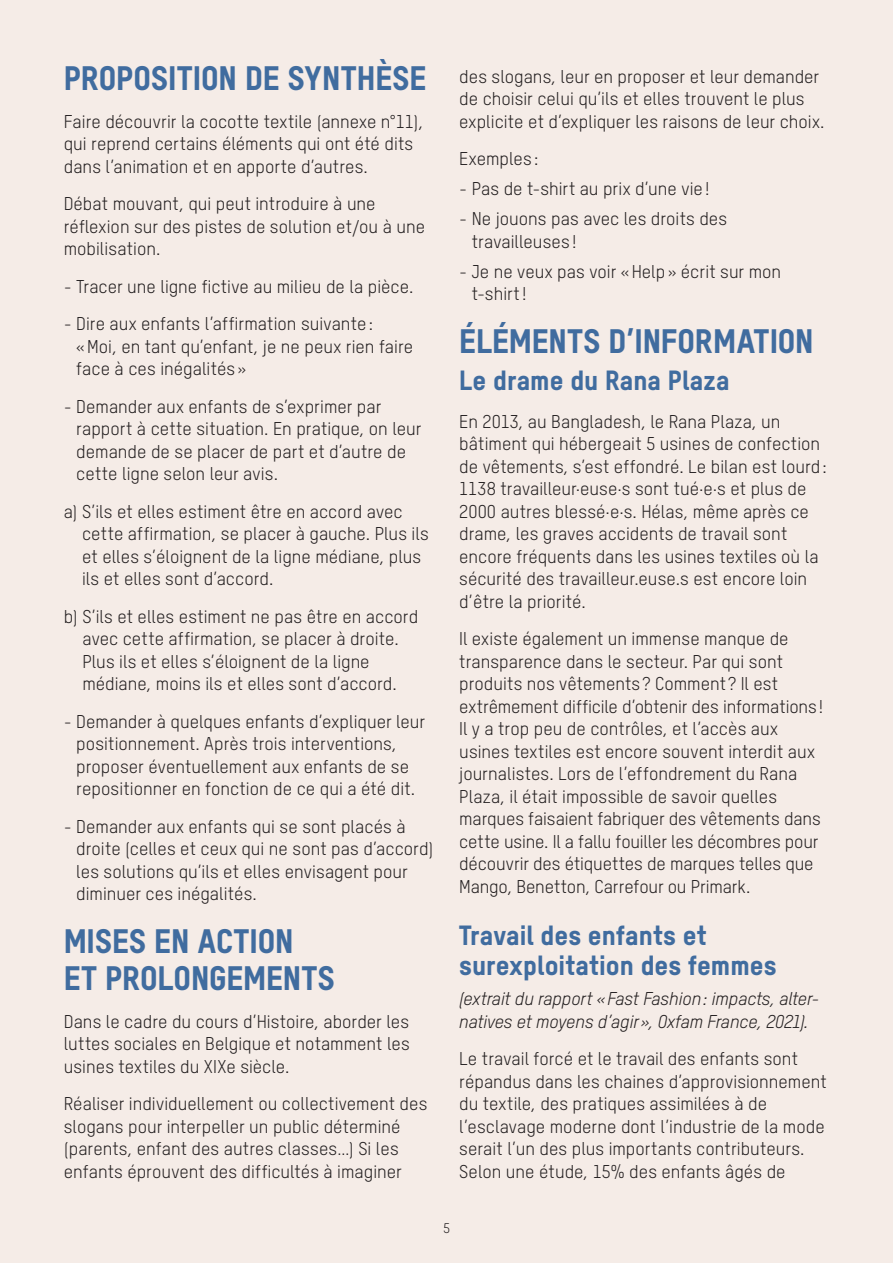
<style>
.page{position:relative;width:893px;height:1263px;background:#f5ece7}
.page>*{position:absolute;margin:0;border:0;box-sizing:border-box;transform-origin:0 0}
.t1{font:33px/37.5px "T Star Pro Heavy";color:#406c9f}
.t2{font:27px/30px "T Star Pro Heavy";color:#406c9f}
.t3{font:18px/22.5px "T Star Pro Regular";color:#231f20}
.t4{font:italic 18px/22.5px "T Star Pro Regular";letter-spacing:-.01em;color:#231f20}
.t5{font:13.5px "T Star Pro Regular";color:#231f20}
</style>
<div class="page">
<h1 class="t1" style="left:64px;top:56px;width:364px">PROPOSITION DE SYNTHÈSE</h1>
<p class="t3" style="left:64px;top:109px;width:361px">Faire découvrir la cocotte textile (annexe n°11), qui reprend certains éléments qui ont été dits dans l’animation et en apporte d’autres.</p>
<p class="t3" style="left:64px;top:191px;width:363px">Débat mouvant, qui peut introduire à une réflexion sur des pistes de solution et/ou à une mobilisation.</p>
<p class="t3" style="left:64px;top:274px;width:351px">- Tracer une ligne fictive au milieu de la pièce.</p>
<p class="t3" style="left:76px;top:311px;width:338px;text-indent:-13px">- Dire aux enfants l’affirmation suivante: «Moi, en tant qu’enfant, je ne peux rien faire face à ces inégalités »</p>
<p class="t3" style="left:76px;top:394px;width:347px;text-indent:-13px">- Demander aux enfants de s’exprimer par rapport à cette situation. En pratique, on leur demande de se placer de part et d’autre de cette ligne selon leur avis.</p>
<p class="t3" style="left:82px;top:499px;width:348px;text-indent:-18px">a) S’ils et elles estiment être en accord avec cette affirmation, se placer à gauche. Plus ils et elles s’éloignent de la ligne médiane, plus ils et elles sont d’accord.</p>
<p class="t3" style="left:82px;top:604px;width:337px;text-indent:-19px">b) S’ils et elles estiment ne pas être en accord avec cette affirmation, se placer à droite.<br>Plus ils et elles s’éloignent de la ligne médiane, moins ils et elles sont d’accord.</p>
<p class="t3" style="left:76px;top:709px;width:350px;text-indent:-13px">- Demander à quelques enfants d’expliquer leur positionnement. Après trois interventions, proposer éventuellement aux enfants de se repositionner en fonction de ce qui a été dit.</p>
<p class="t3" style="left:76px;top:814px;width:359px;text-indent:-13px">- Demander aux enfants qui se sont placés à droite (celles et ceux qui ne sont pas d’accord) les solutions qu’ils et elles envisagent pour diminuer ces inégalités.</p>
<h1 class="t1" style="left:64px;top:919px;width:272px">MISES EN ACTION<br>ET PROLONGEMENTS</h1>
<p class="t3" style="left:64px;top:1009px;width:347px;text-align:justify">Dans le cadre du cours d’Histoire, aborder les luttes sociales en Belgique et notamment les usines textiles du XIXe siècle.</p>
<p class="t3" style="left:64px;top:1091px;width:365px">Réaliser individuellement ou collectivement des slogans pour interpeller un public déterminé (parents, enfant des autres classes…) Si les enfants éprouvent des difficultés à imaginer</p>
<p class="t3" style="left:459px;top:64px;width:367px">des slogans, leur en proposer et leur demander de choisir celui qu’ils et elles trouvent le plus explicite et d’expliquer les raisons de leur choix.</p>
<p class="t3" style="left:459px;top:146px;width:81px">Exemples :</p>
<p class="t3" style="left:459px;top:176px;width:252px">- Pas de t-shirt au prix d’une vie!</p>
<p class="t3" style="left:472px;top:206px;width:257px;text-indent:-13px">- Ne jouons pas avec les droits des travailleuses !</p>
<p class="t3" style="left:472px;top:259px;width:311px;text-indent:-13px">- Je ne veux pas voir «Help» écrit sur mon t-shirt!</p>
<h1 class="t1" style="left:459px;top:319px;width:356px">ÉLÉMENTS D’INFORMATION</h1>
<h2 class="t2" style="left:459px;top:363px;width:272px">Le drame du Rana Plaza</h2>
<p class="t3" style="left:459px;top:409px;width:369px">En 2013, au Bangladesh, le Rana Plaza, un bâtiment qui hébergeait 5 usines de confection de vêtements, s’est effondré. Le bilan est lourd:<br>1138 travailleur·euse·s sont tué·e·s et plus de 2000 autres blessé·e·s. Hélas, même après ce drame, les graves accidents de travail sont encore fréquents dans les usines textiles où la sécurité des travailleur.euse.s est encore loin d’être la priorité.</p>
<p class="t3" style="left:459px;top:626px;width:365px">Il existe également un immense manque de transparence dans le secteur. Par qui sont produits nos vêtements ? Comment ? Il est extrêmement difficile d’obtenir des informations!<br>Il y a trop peu de contrôles, et l’accès aux usines textiles est encore souvent interdit aux journalistes. Lors de l’effondrement du Rana Plaza, il était impossible de savoir quelles marques faisaient fabriquer des vêtements dans cette usine. Il a fallu fouiller les décombres pour découvrir des étiquettes de marques telles que Mango, Benetton, Carrefour ou Primark.</p>
<h2 class="t2" style="left:459px;top:918px;width:319px">Travail des enfants et surexploitation des femmes</h2>
<p class="t4" style="left:459px;top:986px;width:362px">(extrait du rapport «Fast Fashion: impacts, alter&shy;natives et moyens d’agir», Oxfam France, 2021).</p>
<p class="t3" style="left:459px;top:1046px;width:369px">Le travail forcé et le travail des enfants sont répandus dans les chaines d’approvisionnement du textile, des pratiques assimilées à de l’esclavage moderne dont l’industrie de la mode serait l’un des plus importants contributeurs.<br>Selon une étude, 15% des enfants âgés de</p>
<p class="t5" style="left:443px;top:1219px;width:8px">5</p>
</div>
